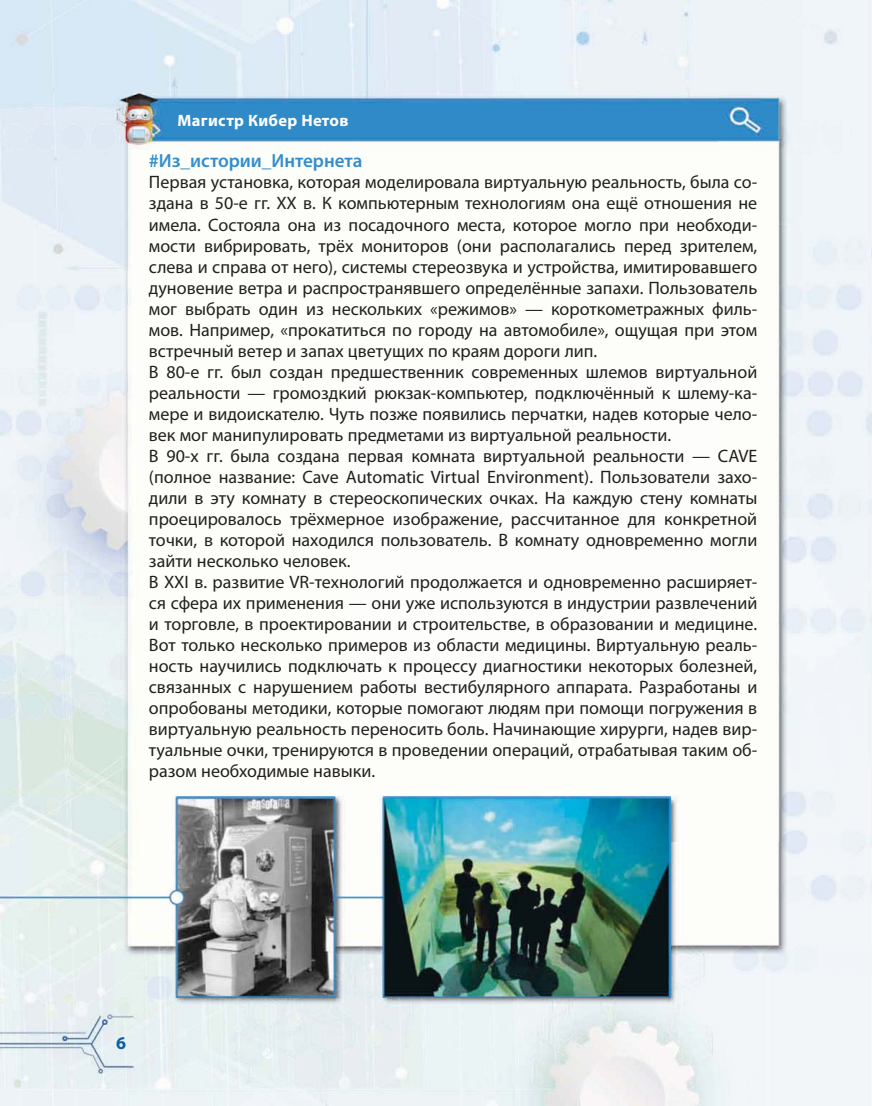
<style>
.page{position:relative;width:872px;height:1106px;background:#fff}
.page>*{position:absolute;margin:0;border:0;box-sizing:border-box;transform-origin:0 0}
.t1{font:600 19.05px "Myriad Pro";color:#348dcc}
.t2{font:18px/21px "Myriad Pro";color:#231f20}
.t3{font:700 18px "Myriad Pro";color:#0e5fa3}
.t4{font:700 16.5px "Myriad Pro";letter-spacing:.02em;color:#fff}
</style>
<div class="page">
<img style="left:0;top:0;width:872px;height:842px">
<img style="left:0;top:997px;width:667px;height:108px">
<img style="left:667px;top:842px;width:205px;height:263px">
<img style="left:0;top:796px;width:670px;height:201px">
<p class="t4" style="left:178px;top:110px;width:172px">Магистр Кибер Нетов</p>
<p class="t1" style="left:149px;top:150px;width:215px">#Из_истории_Интернета</p>
<p class="t2" style="left:149px;top:173px;width:610px">Первая установка, которая моделировала виртуальную реальность, была со&shy;здана в 50-е гг. XX в. К компьютерным технологиям она ещё отношения не имела. Состояла она из посадочного места, которое могло при необходи&shy;мости вибрировать, трёх мониторов (они располагались перед зрителем, слева и справа от него), системы стереозвука и устройства, имитировавшего дуновение ветра и распространявшего определённые запахи. Пользователь мог выбрать один из нескольких «режимов» — короткометражных филь&shy;мов. Например, «прокатиться по городу на автомобиле», ощущая при этом встречный ветер и запах цветущих по краям дороги лип.<br>В 80-е гг. был создан предшественник современных шлемов виртуальной реальности — громоздкий рюкзак-компьютер, подключённый к шлему-ка&shy;мере и видоискателю. Чуть позже появились перчатки, надев которые чело&shy;век мог манипулировать предметами из виртуальной реальности.<br>В 90-х гг. была создана первая комната виртуальной реальности — CAVE (полное название: Cave Automatic Virtual Environment). Пользователи захо&shy;дили в эту комнату в стереоскопических очках. На каждую стену комнаты проецировалось трёхмерное изображение, рассчитанное для конкретной точки, в которой находился пользователь. В комнату одновременно могли зайти несколько человек.<br>В XXI в. развитие VR-технологий продолжается и одновременно расширяет&shy;ся сфера их применения — они уже используются в индустрии развлечений и торговле, в проектировании и строительстве, в образовании и медицине.<br>Вот только несколько примеров из области медицины. Виртуальную реаль&shy;ность научились подключать к процессу диагностики некоторых болезней, связанных с нарушением работы вестибулярного аппарата. Разработаны и опробованы методики, которые помогают людям при помощи погружения в виртуальную реальность переносить боль. Начинающие хирурги, надев вир&shy;туальные очки, тренируются в проведении операций, отрабатывая таким об&shy;разом необходимые навыки.</p>
<p class="t3" style="left:116px;top:1032px;width:11px">6</p>
</div>
